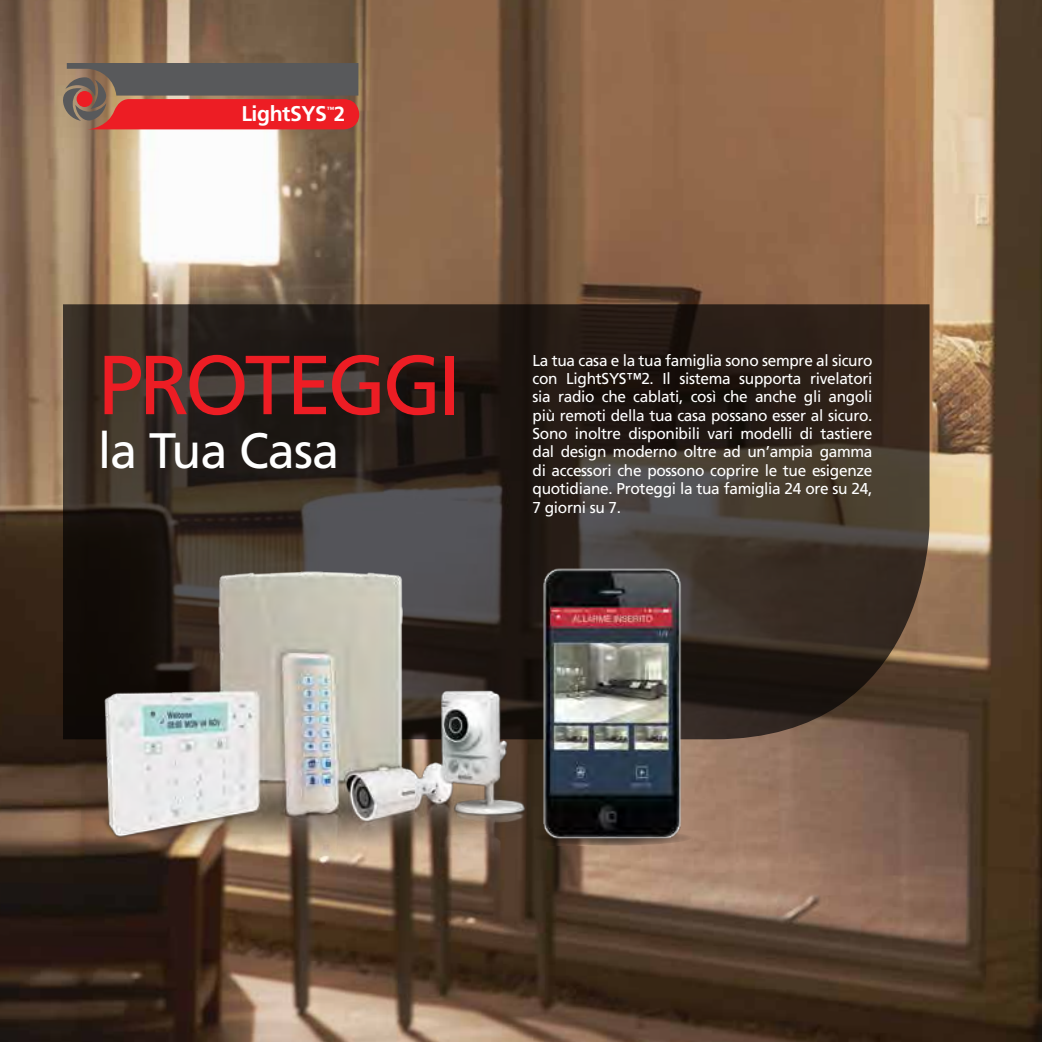
<style>
.page{position:relative;width:1042px;height:1042px;background:#fff}
.page>*{position:absolute;margin:0;border:0;box-sizing:border-box;transform-origin:0 0}
.t1{font:83.65px "Frutiger";letter-spacing:-.05em;color:#ed1d24}
.t2{font:49.7px "Frutiger";letter-spacing:-.02em;color:#fff}
.t3{font:700 21.35px "Frutiger";letter-spacing:-.02em;color:#fff}
.t4{font:15.75px/18.4px "Frutiger";letter-spacing:-.02em;color:#fff;text-align:right}
.t5{font:700 7.52px "Frutiger";color:#fff}
.s1{font-size:20.47px}
</style>
<div class="page">
<img style="left:0;top:0;width:1042px;height:1042px">
<svg style="left:63px;top:304px;width:866px;height:435px;background:#332922"></svg>
<svg style="left:62px;top:63px;width:297px;height:66px;background:#9b4847"></svg>
<img style="left:81px;top:557px;width:450px;height:315px">
<img style="left:534px;top:563px;width:157px;height:308px">
<h3 class="t3" style="left:241px;top:101px;width:105px">LightSYS <span class="s1">2</span></h3>
<p class="t5" style="left:327px;top:105px;width:9px">TM</p>
<h1 class="t1" style="left:98px;top:336px;width:364px">PROTEGGI</h1>
<h2 class="t2" style="left:98px;top:422px;width:243px">la Tua Casa</h2>
<p class="t4" style="left:532px;top:351px;width:341px">La tua casa lae tua famiglia sono sempre al sicuro rivelatori</p>
<p class="t4" style="left:566px;top:369px;width:89px">LightSYS™2.</p>
<p class="t4" style="left:662px;top:369px;width:10px">Il</p>
<p class="t4" style="left:679px;top:369px;width:53px">sistema</p>
<p class="t4" style="left:739px;top:369px;width:64px">supporta</p>
<p class="t4" style="left:532px;top:369px;width:27px">con</p>
<p class="t4" style="left:558px;top:387px;width:38px">radio</p>
<p class="t4" style="left:602px;top:387px;width:26px">che</p>
<p class="t4" style="left:633px;top:387px;width:52px">cablati,</p>
<p class="t4" style="left:723px;top:387px;width:26px">che</p>
<p class="t4" style="left:755px;top:387px;width:43px">anche</p>
<p class="t4" style="left:804px;top:387px;width:19px">gli</p>
<p class="t4" style="left:828px;top:387px;width:45px">angoli</p>
<p class="t4" style="left:532px;top:387px;width:20px">sia</p>
<p class="t4" style="left:532px;top:406px;width:341px">più remoti della tua casa possano esser al sicuro.</p>
<p class="t4" style="left:820px;top:424px;width:53px">tastiere</p>
<p class="t4" style="left:691px;top:387px;width:27px">così</p>
<p class="t4" style="left:575px;top:424px;width:48px">inoltre</p>
<p class="t4" style="left:628px;top:424px;width:73px">disponibili</p>
<p class="t4" style="left:740px;top:424px;width:54px">modelli</p>
<p class="t4" style="left:800px;top:424px;width:15px">di</p>
<p class="t4" style="left:707px;top:424px;width:27px">vari</p>
<p class="t4" style="left:532px;top:424px;width:341px;text-align:left">Sono<br>dal design moderno oltre ad un’ampia gamma di accessori che possono coprire le tue esigenze quotidiane. Proteggi la tua famiglia 24 ore su 24,<br>7 giorni su 7.</p>
</div>
